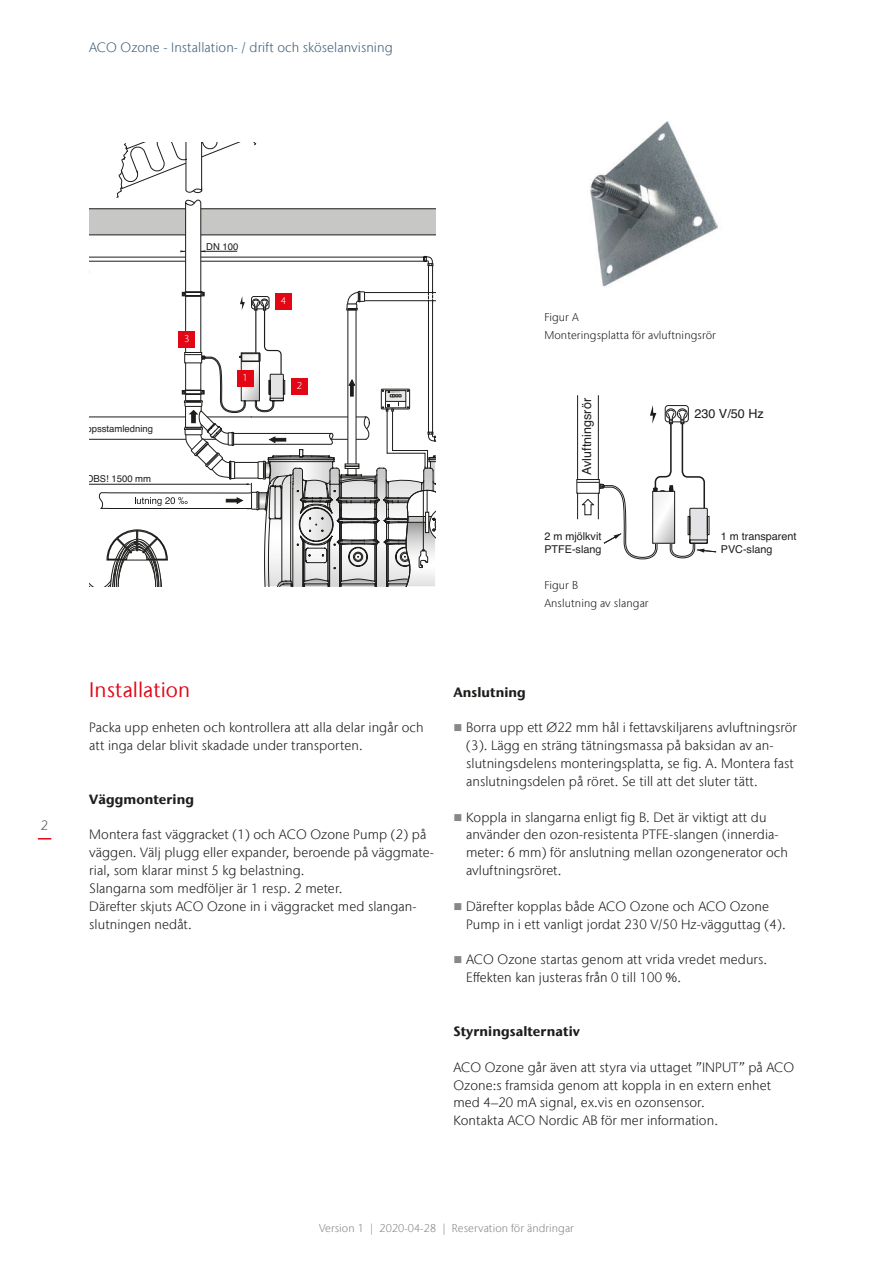
<style>
.page{position:relative;width:893px;height:1263px;background:#fff}
.page>*{position:absolute;margin:0;border:0;box-sizing:border-box;transform-origin:0 0}
.t1{font:21px "Stone Sans IIITC Com";letter-spacing:.005em;color:#e30614}
.t2{font:300 13.5px/17.9px "Stone Sans IIITC Com";letter-spacing:.005em;color:#1d1d1b}
.t3{font:300 13.5px "Stone Sans IIITC Com";letter-spacing:.005em;color:#426078}
.t4{font:700 13.5px "Stone Sans IIITC Com";letter-spacing:.005em;color:#1d1d1b}
.t5{font:300 13.5px "Stone Sans IIITC Com";color:#575756}
.t6{font:12.6px "Helvetica";color:#1d1d1b}
.t7{font:300 11.25px/17.9px "Stone Sans IIITC Com";letter-spacing:.01em;color:#1d1d1b}
.t8{font:300 11.25px "Stone Sans IIITC Com";letter-spacing:.005em;color:#888}
.t9{font:10.8px/12.9px "Helvetica";color:#1d1d1b}
.t10{font:300 9.9px "Stone Sans IIITC Com";color:#fff}
.t11{font:9.6px "Helvetica";color:#1d1d1b}
.s1{color:#888}
</style>
<div class="page">
<svg style="left:89px;top:143px;width:347px;height:443px"></svg>
<div style="left:237px;top:370px;width:16px;height:16px;background:#e30614"></div>
<div style="left:291px;top:378px;width:17px;height:16px;background:#e30614"></div>
<div style="left:179px;top:331px;width:16px;height:16px;background:#e30614"></div>
<div style="left:275px;top:293px;width:16px;height:17px;background:#e30614"></div>
<img style="left:590px;top:121px;width:128px;height:166px">
<hr style="left:577px;top:396px;width:1px;height:83px;background:#1d1d1b">
<hr style="left:598px;top:396px;width:1px;height:83px;background:#1d1d1b">
<svg style="left:577px;top:405px;width:140px;height:154px"></svg>
<svg style="left:38px;top:838px;width:13px;height:1px"></svg>
<p class="t3" style="left:89px;top:42px;width:305px">ACO Ozone - Installation- / drift och sköselanvisning</p>
<p class="t5" style="left:41px;top:819px;width:9px">2</p>
<p class="t11" style="left:206px;top:242px;width:34px">DN 100</p>
<p class="t10" style="left:184px;top:334px;width:7px">3</p>
<p class="t11" style="left:79px;top:424px;width:76px">loppsstamledning</p>
<p class="t11" style="left:86px;top:475px;width:67px">OBS! 1500 mm</p>
<p class="t10" style="left:242px;top:373px;width:7px">1</p>
<p class="t10" style="left:281px;top:297px;width:7px">4</p>
<p class="t10" style="left:297px;top:381px;width:7px">2</p>
<p class="t7" style="left:544px;top:310px;width:173px">Figur A<br>Monteringsplatta för avluftningsrör</p>
<p class="t6" style="left:582px;top:475px;width:78px;rotate:-90deg">Avluftningsrör</p>
<p class="t9" style="left:544px;top:531px;width:58px">2 m mjölkvit<br>PTFE-slang</p>
<p class="t7" style="left:544px;top:578px;width:106px">Figur B<br>Anslutning av slangar</p>
<p class="t6" style="left:694px;top:409px;width:71px">230 V/50 Hz</p>
<p class="t9" style="left:721px;top:531px;width:77px">1 m transparent<br>PVC-slang</p>
<h1 class="t1" style="left:89px;top:680px;width:102px">Installation</h1>
<p class="t2" style="left:89px;top:720px;width:336px">Packa upp enheten och kontrollera att alla delar ingår och att inga delar blivit skadade under transporten.</p>
<p class="t4" style="left:89px;top:790px;width:106px">Väggmontering</p>
<p class="t2" style="left:89px;top:827px;width:346px">Montera fast väggracket (1) och ACO Ozone Pump (2) på väggen. Välj plugg eller expander, beroende på väggmate&shy;rial, som klarar minst 5 kg belastning.<br>Slangarna som medföljer är 1 resp. 2 meter.<br>Därefter skjuts ACO Ozone in i väggracket med slangan&shy;slutningen nedåt.</p>
<p class="t4" style="left:453px;top:683px;width:74px">Anslutning</p>
<p class="t2" style="left:466px;top:720px;width:332px;text-indent:-13px"><span class="s1">■</span> Borra upp ett Ø22 mm hål i fettavskiljarens avluftningsrör (3). Lägg en sträng tätningsmassa på baksidan av an&shy;slutningsdelens monteringsplatta, se fig. A. Montera fast anslutningsdelen på röret. Se till att det sluter tätt.</p>
<p class="t2" style="left:466px;top:808px;width:323px;text-indent:-13px"><span class="s1">■</span> Koppla in slangarna enligt fig B. Det är viktigt att du använder den ozon-resistenta PTFE-slangen (innerdia&shy;meter: 6 mm) för anslutning mellan ozongenerator och avluftningsröret.</p>
<p class="t2" style="left:466px;top:897px;width:321px;text-indent:-13px"><span class="s1">■</span> Därefter kopplas både ACO Ozone och ACO Ozone<br>Pump in i ett vanligt jordat 230 V/50 Hz-vägguttag (4).</p>
<p class="t2" style="left:466px;top:952px;width:302px;text-indent:-13px"><span class="s1">■</span> ACO Ozone startas genom att vrida vredet medurs.<br>Effekten kan justeras från 0 till 100 %.</p>
<p class="t4" style="left:453px;top:1022px;width:128px">Styrningsalternativ</p>
<p class="t2" style="left:453px;top:1058px;width:342px">ACO Ozone går även att styra via uttaget ”INPUT” på ACO Ozone:s framsida genom att koppla in en extern enhet med 4–20 mA signal, ex.vis en ozonsensor.<br>Kontakta ACO Nordic AB för mer information.</p>
<p class="t8" style="left:319px;top:1224px;width:256px">Version 1 | 2020-04-28 | Reservation för ändringar</p>
</div>
